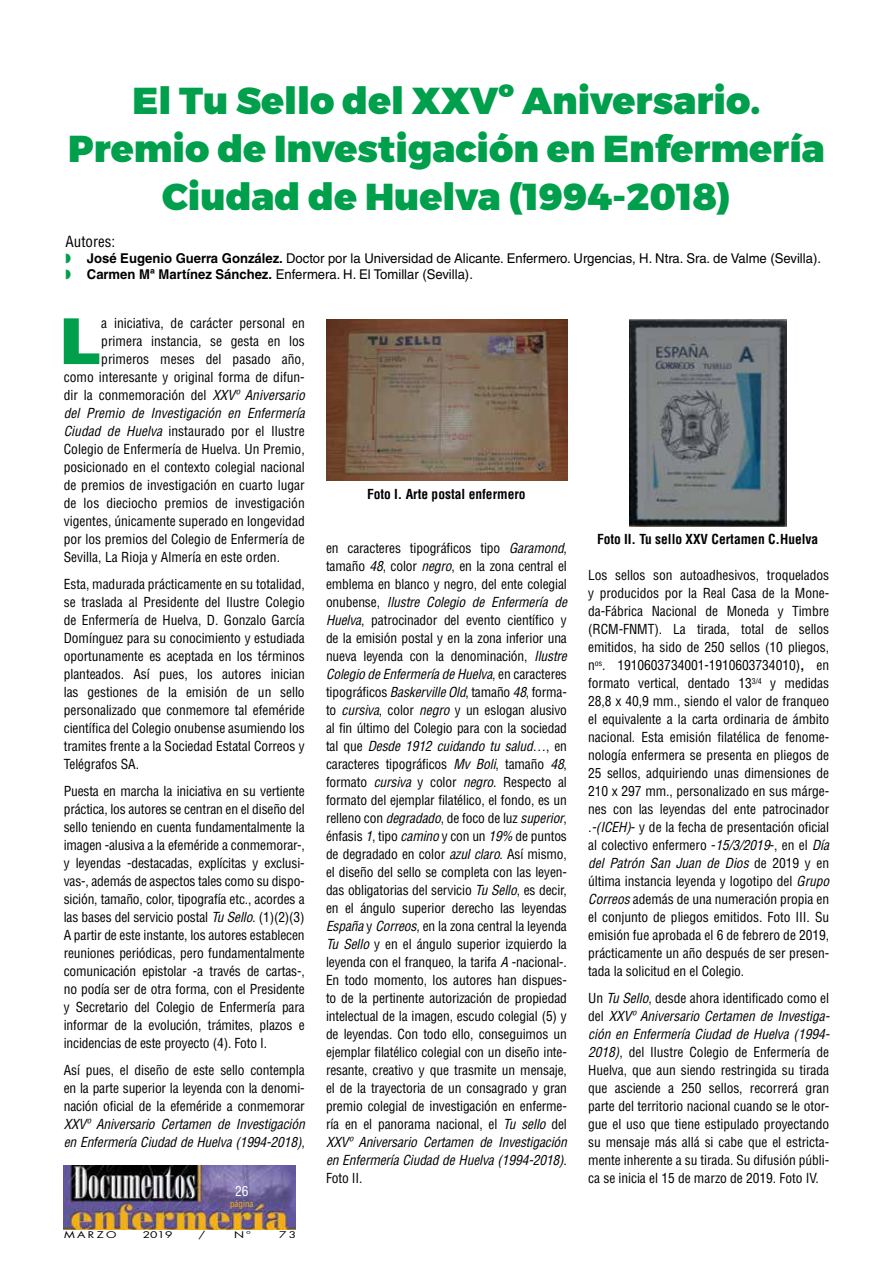
<style>
.page{position:relative;width:893px;height:1263px;background:#fff}
.page>*{position:absolute;margin:0;border:0;box-sizing:border-box;transform-origin:0 0}
.t1{font:900 63.45px "Helvetica LT Std";color:#009f4c}
.t2{font:900 37.5px/48px "Montserrat";color:#009f4c;text-align:center}
.t3{font:condensed 15px "Helvetica LT Std";color:#000}
.t4{font:condensed 13.5px/18px "Helvetica LT Std";color:#000;text-align:justify}
.t5{font:13.5px/16.2px "Helvetica LT Std";color:#000}
.t6{font:italic condensed 13.5px/18px "Helvetica LT Std";letter-spacing:-.01em;color:#000}
.t7{font:700 condensed 13.5px "Helvetica LT Std";color:#000}
.t8{font:condensed 13.5px "Helvetica LT Std";color:#fff}
.t9{font:9px "Futura Std";letter-spacing:.2em;color:#000;scale:1.33 1}
.t10{font:condensed 9px "Helvetica LT Std";color:#f6b111}
.s1{color:#009f4c}
.s2{font-weight:700}
.s3{font-style:italic}
.s4{font-style:normal}
</style>
<div class="page">
<img style="left:64px;top:1165px;width:231px;height:64px">
<img style="left:326px;top:319px;width:242px;height:162px">
<img style="left:629px;top:319px;width:157px;height:207px">
<h2 class="t2" style="left:68px;top:78px;width:758px">El Tu Sello del XXVº Aniversario.<br>Premio de Investigación en Enfermería<br>Ciudad de Huelva (1994-2018)</h2>
<p class="t3" style="left:66px;top:232px;width:51px">Autores:</p>
<p class="t5" style="left:66px;top:250px;width:757px"><span class="s1">◗</span> <span class="s2">José Eugenio Guerra González.</span> Doctor por la Universidad de Alicante. Enfermero. Urgencias, H. Ntra. Sra. de Valme (Sevilla). <span class="s1">◗</span> <span class="s2">Carmen Mª Martínez Sánchez.</span> Enfermera. H. El Tomillar (Sevilla).</p>
<h1 class="t1" style="left:59px;top:300px;width:44px">L</h1>
<p class="t4" style="left:101px;top:314px;width:205px">a iniciativa, de carácter personal en</p>
<p class="t4" style="left:101px;top:332px;width:205px">primera instancia, se gesta en los</p>
<p class="t4" style="left:101px;top:350px;width:205px">primeros meses del pasado año,</p>
<p class="t4" style="left:64px;top:368px;width:242px">como interesante y original forma de difun-</p>
<p class="t4" style="left:64px;top:386px;width:242px">dir la conmemoración del <span class="s3">XXVº Aniversario</span></p>
<p class="t6" style="left:64px;top:404px;width:242px">del Premio de Investigación en Enfermería</p>
<p class="t4" style="left:64px;top:422px;width:242px"><span class="s3">Ciudad de Huelva</span> instaurado por el Ilustre</p>
<p class="t4" style="left:64px;top:440px;width:242px">Colegio de Enfermería de Huelva. Un Premio,</p>
<p class="t4" style="left:64px;top:458px;width:242px">posicionado en el contexto colegial nacional</p>
<p class="t4" style="left:64px;top:476px;width:242px">de premios de investigación en cuarto lugar</p>
<p class="t4" style="left:64px;top:494px;width:242px">de los dieciocho premios de investigación</p>
<p class="t4" style="left:64px;top:512px;width:242px">vigentes, únicamente superado en longevidad</p>
<p class="t4" style="left:64px;top:530px;width:242px">por los premios del Colegio de Enfermería de</p>
<p class="t4" style="left:64px;top:548px;width:218px">Sevilla, La Rioja y Almería en este orden.</p>
<p class="t4" style="left:64px;top:575px;width:242px">Esta, madurada prácticamente en su totalidad, se traslada al Presidente del Ilustre Colegio de Enfermería de Huelva, D. Gonzalo García Domínguez para su conocimiento y estudiada oportunamente es aceptada en los términos planteados. Así pues, los autores inician las gestiones de la emisión de un sello personalizado que conmemore tal efeméride científica del Colegio onubense asumiendo los tramites frente a la Sociedad Estatal Correos y Telégrafos SA.</p>
<p class="t4" style="left:64px;top:782px;width:242px">Puesta en marcha la iniciativa en su vertiente práctica, los autores se centran en el diseño del sello teniendo en cuenta fundamentalmente la imagen -alusiva a la efeméride a conmemorar-, y leyendas -destacadas, explícitas y exclusi&shy;vas-, además de aspectos tales como su dispo&shy;sición, tamaño, color, tipografía etc., acordes a las bases del servicio postal <span class="s3">Tu Sello.</span> (1)(2)(3)<br>A partir de este instante, los autores establecen reuniones periódicas, pero fundamentalmente comunicación epistolar -a través de cartas-, no podía ser de otra forma, con el Presidente y Secretario del Colegio de Enfermería para informar de la evolución, trámites, plazos e incidencias de este proyecto (4). Foto I.</p>
<p class="t4" style="left:64px;top:1061px;width:242px">Así pues, el diseño de este sello contempla en la parte superior la leyenda con la denomi&shy;nación oficial de la efeméride a conmemorar</p>
<p class="t6" style="left:64px;top:1115px;width:242px">XXVº Aniversario Certamen de Investigación en Enfermería Ciudad de Huelva (1994-2018)<span class="s4">,</span></p>
<p class="t7" style="left:367px;top:486px;width:160px">Foto I. Arte postal enfermero</p>
<p class="t7" style="left:597px;top:531px;width:223px">Foto II. Tu sello XXV Certamen C.Huelva</p>
<p class="t4" style="left:326px;top:539px;width:243px">en caracteres tipográficos tipo <span class="s3">Garamond</span>, tamaño <span class="s3">48</span>, color <span class="s3">negro</span>, en la zona central el emblema en blanco y negro, del ente colegial onubense, <span class="s3">Ilustre Colegio de Enfermería de Huelva</span>, patrocinador del evento científico y de la emisión postal y en la zona inferior una nueva leyenda con la denominación, <span class="s3">Ilustre Colegio de Enfermería de Huelva</span>, en caracteres tipográficos <span class="s3">Baskerville Old</span>, tamaño <span class="s3">48</span>, forma&shy;to <span class="s3">cursiva</span>, color <span class="s3">negro</span> y un eslogan alusivo al fin último del Colegio para con la sociedad tal que <span class="s3">Desde 1912 cuidando tu salud…</span>, en caracteres tipográficos <span class="s3">Mv Boli</span>, tamaño <span class="s3">48</span>, formato <span class="s3">cursiva</span> y color <span class="s3">negro</span>. Respecto al formato del ejemplar filatélico, el fondo, es un relleno con <span class="s3">degradado</span>, de foco de luz <span class="s3">superior</span>, énfasis <span class="s3">1</span>, tipo <span class="s3">camino</span> y con un <span class="s3">19%</span> de puntos de degradado en color <span class="s3">azul claro</span>. Así mismo, el diseño del sello se completa con las leyen&shy;das obligatorias del servicio <span class="s3">Tu Sello</span>, es decir, en el ángulo superior derecho las leyendas <span class="s3">España</span> y <span class="s3">Correos</span>, en la zona central la leyenda <span class="s3">Tu Sello</span> y en el ángulo superior izquierdo la leyenda con el franqueo, la tarifa <span class="s3">A</span> -nacional-.<br>En todo momento, los autores han dispues&shy;to de la pertinente autorización de propiedad intelectual de la imagen, escudo colegial (5) y de leyendas. Con todo ello, conseguimos un ejemplar filatélico colegial con un diseño inte&shy;resante, creativo y que trasmite un mensaje, el de la trayectoria de un consagrado y gran premio colegial de investigación en enferme&shy;ría en el panorama nacional, el <span class="s3">Tu sello</span> del <span class="s3">XXVº Aniversario Certamen de Investigación en Enfermería Ciudad de Huelva (1994-2018)</span>.<br>Foto II.</p>
<p class="t4" style="left:588px;top:566px;width:242px">Los sellos son autoadhesivos, troquelados y producidos por la Real Casa de la Mone&shy;da-Fábrica Nacional de Moneda y Timbre (RCM-FNMT). La tirada, total de sellos emitidos, ha sido de 250 sellos (10 pliegos, n<sup>os</sup>. 1910603734001-1910603734010)<span class="s2">,</span> en formato vertical, dentado 13<sup>3/4</sup> y medidas 28,8 x 40,9 mm., siendo el valor de franqueo el equivalente a la carta ordinaria de ámbito nacional. Esta emisión filatélica de fenome&shy;nología enfermera se presenta en pliegos de 25 sellos, adquiriendo unas dimensiones de 210 x 297 mm., personalizado en sus márge&shy;nes con las leyendas del ente patrocinador <span class="s3">.-(ICEH)</span>- y de la fecha de presentación oficial al colectivo enfermero -<span class="s3">15/3/2019</span>-, en el <span class="s3">Día del Patrón San Juan de Dios</span> de 2019 y en última instancia leyenda y logotipo del <span class="s3">Grupo Correos</span> además de una numeración propia en el conjunto de pliegos emitidos. Foto III. Su emisión fue aprobada el 6 de febrero de 2019, prácticamente un año después de ser presen&shy;tada la solicitud en el Colegio.</p>
<p class="t4" style="left:588px;top:989px;width:243px">Un <span class="s3">Tu Sello</span>, desde ahora identificado como el del <span class="s3">XXVº Aniversario Certamen de Investiga&shy;ción en Enfermería Ciudad de Huelva (1994- 2018)</span>, del Ilustre Colegio de Enfermería de Huelva, que aun siendo restringida su tirada que asciende a 250 sellos, recorrerá gran parte del territorio nacional cuando se le otor&shy;gue el uso que tiene estipulado proyectando su mensaje más allá si cabe que el estricta&shy;mente inherente a su tirada. Su difusión públi&shy;ca se inicia el 15 de marzo de 2019. Foto IV.</p>
<p class="t8" style="left:235px;top:1183px;width:15px">26</p>
<p class="t10" style="left:230px;top:1198px;width:25px">página</p>
<p class="t9" style="left:64px;top:1229px;width:41px">MARZO</p>
<p class="t9" style="left:143px;top:1229px;width:24px">2019</p>
<p class="t9" style="left:199px;top:1229px;width:7px">/</p>
<p class="t9" style="left:234px;top:1229px;width:14px">Nº</p>
<p class="t9" style="left:279px;top:1229px;width:14px">73</p>
</div>
